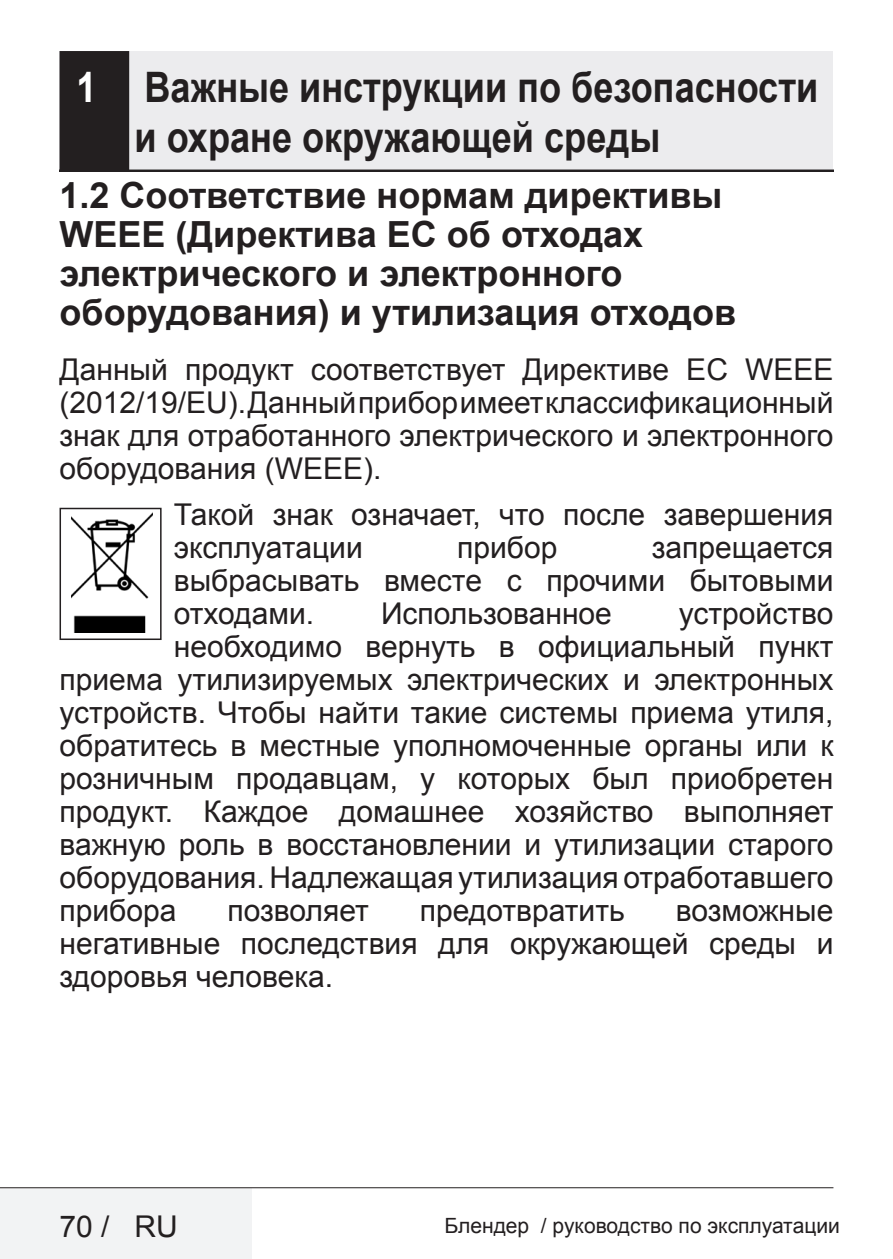
<style>
.page{position:relative;width:893px;height:1259px;background:#fff}
.page>*{position:absolute;margin:0;border:0;box-sizing:border-box;transform-origin:0 0}
.t1{font:700 42px/50.4px "Arial";color:#231f20;scale:.86 1}
.Alt_Baslik_Icerik{font:700 36px/39px "Arial";color:#231f20}
.Duz_Metin{font:30px/33px "Arial";color:#231f20;text-align:justify}
.t2{font:21px "Arial";color:#231f20}
.s1{color:#fff}
</style>
<div class="page">
<div style="left:0;top:1187px;width:252px;height:72px;background:#f2f3f4"></div>
<hr style="left:0;top:1187px;width:833px;height:1px;background:#231f20">
<div style="left:60px;top:51px;width:773px;height:121px;background:#ececee"></div>
<hr style="left:60px;top:170px;width:773px;height:2px;background:#231f20">
<div style="left:61px;top:53px;width:67px;height:117px;background:#231f20"></div>
<div style="left:60px;top:51px;width:69px;height:121px;border:3px solid #231f20"></div>
<img style="left:72px;top:513px;width:81px;height:120px">
<div style="left:60px;top:508px;width:102px;height:132px;border:2px solid #231f20"></div>
<h1 class="t1" style="left:135px;top:63px;width:796px;text-indent:-58px"><span class="s1">1</span> Важные инструкции по безопасности и охране окружающей среды</h1>
<p class="Alt_Baslik_Icerik" style="left:60px;top:177px;width:678px">1.2 Соответствие нормам директивы WEEE (Директива ЕС об отходах электрического и электронного оборудования) и утилизация отходов</p>
<p class="Duz_Metin" style="left:60px;top:353px;width:775px">Данный продукт соответствует Директиве ЕС WEEE (2012/19/EU). Данный прибор имеет классификационный знак для отработанного электрического и электронного оборудования (WEEE).</p>
<p class="Duz_Metin" style="left:174px;top:498px;width:661px">Такой знак означает, что после завершения эксплуатации</p>
<p class="Duz_Metin" style="left:457px;top:531px;width:102px">прибор</p>
<p class="Duz_Metin" style="left:174px;top:531px;width:661px;text-indent:478px">запрещается выбрасывать вместе с прочими бытовыми отходами.</p>
<p class="Duz_Metin" style="left:381px;top:597px;width:232px">Использованное</p>
<p class="Duz_Metin" style="left:679px;top:597px;width:156px">устройство</p>
<p class="Duz_Metin" style="left:174px;top:630px;width:661px">необходимо вернуть в официальный пункт</p>
<p class="Duz_Metin" style="left:60px;top:663px;width:775px">приема утилизируемых электрических и электронных</p>
<p class="Duz_Metin" style="left:60px;top:696px;width:775px">устройств. Чтобы найти такие системы приема утиля,</p>
<p class="Duz_Metin" style="left:60px;top:729px;width:775px">обратитесь в местные уполномоченные органы или к</p>
<p class="Duz_Metin" style="left:60px;top:762px;width:775px">розничным продавцам, у которых был приобретен</p>
<p class="Duz_Metin" style="left:60px;top:795px;width:775px">продукт. Каждое домашнее хозяйство выполняет</p>
<p class="Duz_Metin" style="left:60px;top:828px;width:775px">важную роль в восстановлении и утилизации старого</p>
<p class="Duz_Metin" style="left:60px;top:861px;width:775px">оборудования. Надлежащая утилизация отработавшего</p>
<p class="Duz_Metin" style="left:60px;top:894px;width:118px">прибора</p>
<p class="Duz_Metin" style="left:228px;top:894px;width:143px">позволяет</p>
<p class="Duz_Metin" style="left:420px;top:894px;width:206px">предотвратить</p>
<p class="Duz_Metin" style="left:60px;top:894px;width:775px;text-indent:616px">возможные негативные последствия для окружающей среды и здоровья человека.</p>
<p class="Duz_Metin" style="left:60px;top:1209px;width:120px">70 / RU</p>
<p class="t2" style="left:445px;top:1212px;width:397px">Блендер / руководство по эксплуатации</p>
</div>
